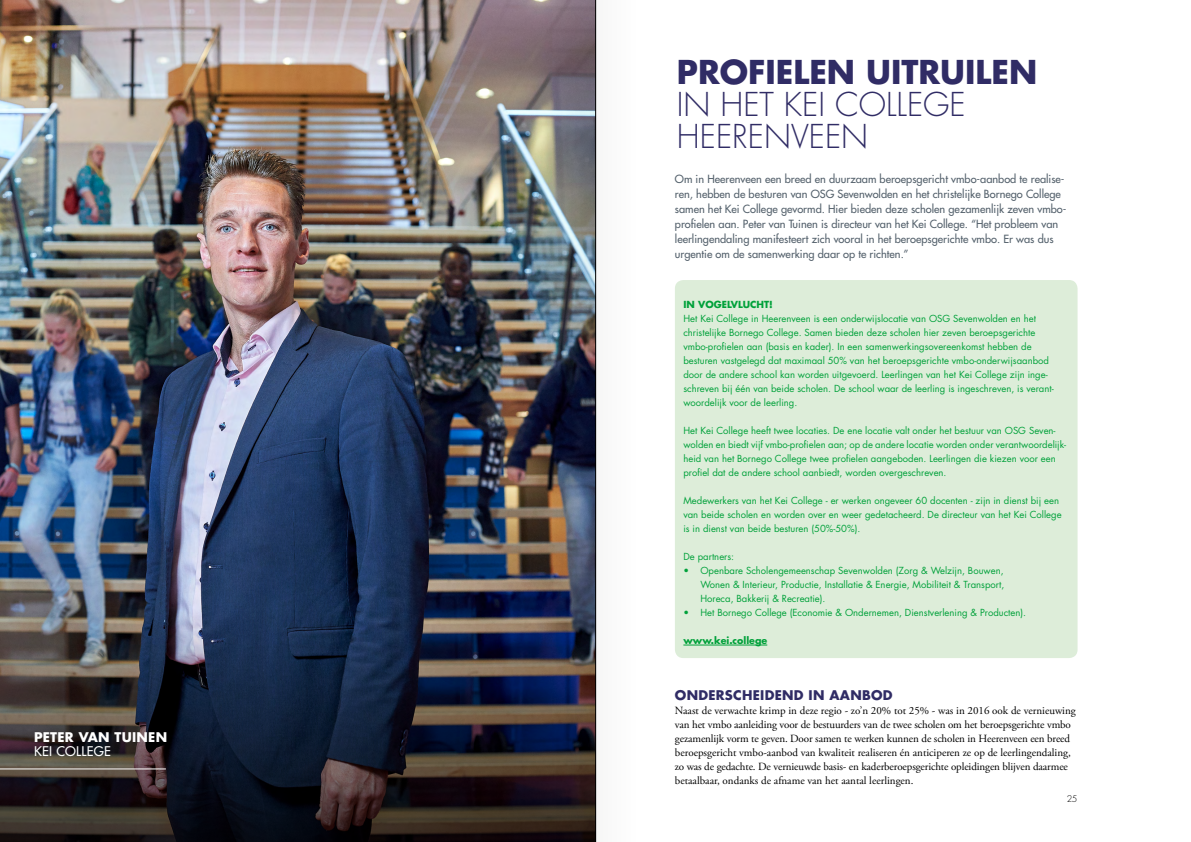
<style>
.page{position:relative;width:1191px;height:842px;background:#fff}
.page>*{position:absolute;margin:0;border:0;box-sizing:border-box;transform-origin:0 0}
.t1{font:300 32px/32px "Futura Std";color:#302c65}
.t2{font:700 32px "Futura Std";color:#302c65}
.t3{font:700 13px "Futura Std";letter-spacing:.02em;color:#302c65}
.t4{font:700 13px "Futura Std";letter-spacing:.02em;color:#fff}
.t5{font:500 13px "Futura Std";letter-spacing:.02em;color:#fff}
.t6{font:11px/14px "Adobe Garamond Pro";letter-spacing:-.01em;color:#000}
.t7{font:500 11px/15px "Futura Std";color:#54616c}
.t8{font:9.5px/14px "Futura Std";color:#00a13a}
.t9{font:700 9.5px "Futura Std";color:#00a13a}
.t10{font:300 9px "Futura Std";color:#000}
</style>
<div class="page">
<img style="left:0;top:0;width:553px;height:608px">
<div style="left:675px;top:280px;width:402px;height:378px;background:#ddedd9;border-radius:9px"></div>
<hr style="left:683px;top:645px;width:84px;height:1px;background:#00a13a">
<img style="left:0;top:608px;width:553px;height:234px">
<hr style="left:0;top:768px;width:166px;height:1px;background:#fff">
<img style="left:553px;top:0;width:42px;height:842px">
<div style="left:595px;top:0;width:43px;height:842px;background:#fafafa"></div>
<hr style="left:595px;top:0;width:1px;height:842px;background:#000">
<h2 class="t4" style="left:34px;top:728px;width:135px">PETER VAN TUINEN</h2>
<h2 class="t5" style="left:34px;top:743px;width:78px">KEI COLLEGE</h2>
<h1 class="t2" style="left:677px;top:51px;width:362px">PROFIELEN UITRUILEN</h1>
<h1 class="t1" style="left:677px;top:89px;width:290px">IN HET KEI COLLEGE<br>HEERENVEEN</h1>
<p class="t7" style="left:675px;top:172px;width:393px">Om in Heerenveen een breed en duurzaam beroepsgericht vmbo-aanbod te realise&shy;ren, hebben de besturen van OSG Sevenwolden en het christelijke Bornego College samen het Kei College gevormd. Hier bieden deze scholen gezamenlijk zeven vmbo&shy;profielen aan. Peter van Tuinen is directeur van het Kei College. “Het probleem van leerlingendaling manifesteert zich vooral in het beroepsgerichte vmbo. Er was dus urgentie om de samenwerking daar op te richten.”</p>
<p class="t9" style="left:683px;top:298px;width:91px">IN VOGELVLUCHT!</p>
<p class="t8" style="left:683px;top:312px;width:372px">Het Kei College in Heerenveen is een onderwijslocatie van OSG Sevenwolden en het christelijke Bornego College. Samen bieden deze scholen hier zeven beroepsgerichte vmbo-profielen aan (basis en kader). In een samenwerkingsovereenkomst hebben de besturen vastgelegd dat maximaal 50% van het beroepsgerichte vmbo-onderwijsaanbod door de andere school kan worden uitgevoerd. Leerlingen van het Kei College zijn inge&shy;schreven bij één van beide scholen. De school waar de leerling is ingeschreven, is verant&shy;woordelijk voor de leerling.</p>
<p class="t8" style="left:683px;top:424px;width:384px">Het Kei College heeft twee locaties. De ene locatie valt onder het bestuur van OSG Seven&shy;wolden en biedt vijf vmbo-profielen aan; op de andere locatie worden onder verantwoordelijk&shy;heid van het Bornego College twee profielen aangeboden. Leerlingen die kiezen voor een profiel dat de andere school aanbiedt, worden overgeschreven.</p>
<p class="t8" style="left:683px;top:494px;width:380px">Medewerkers van het Kei College - er werken ongeveer 60 docenten - zijn in dienst bij een van beide scholen en worden over en weer gedetacheerd. De directeur van het Kei College is in dienst van beide besturen (50%-50%).</p>
<p class="t8" style="left:683px;top:550px;width:52px">De partners:</p>
<p class="t8" style="left:700px;top:564px;width:305px;text-align:justify;text-indent:-17px">• Openbare Scholengemeenschap Sevenwolden (Zorg &amp; Welzijn, Bouwen, Wonen &amp; Interieur, Productie, Installatie &amp; Energie, Mobiliteit &amp; Transport, Horeca, Bakkerij &amp; Recreatie).</p>
<p class="t8" style="left:683px;top:606px;width:344px">• Het Bornego College (Economie &amp; Ondernemen, Dienstverlening &amp; Producten).</p>
<p class="t9" style="left:683px;top:634px;width:85px">www.kei.college</p>
<h2 class="t3" style="left:675px;top:686px;width:219px">ONDERSCHEIDEND IN AANBOD</h2>
<p class="t6" style="left:675px;top:704px;width:402px">Naast de verwachte krimp in deze regio - zo’n 20% tot 25% - was in 2016 ook de vernieuwing van het vmbo aanleiding voor de bestuurders van de twee scholen om het beroepsgerichte vmbo gezamenlijk vorm te geven. Door samen te werken kunnen de scholen in Heerenveen een breed beroepsgericht vmbo-aanbod van kwaliteit realiseren én anticiperen ze op de leerlingendaling, zo was de gedachte. De vernieuwde basis- en kaderberoepsgerichte opleidingen blijven daarmee betaalbaar, ondanks de afname van het aantal leerlingen.</p>
<p class="t10" style="left:1066px;top:793px;width:12px">25</p>
</div>
